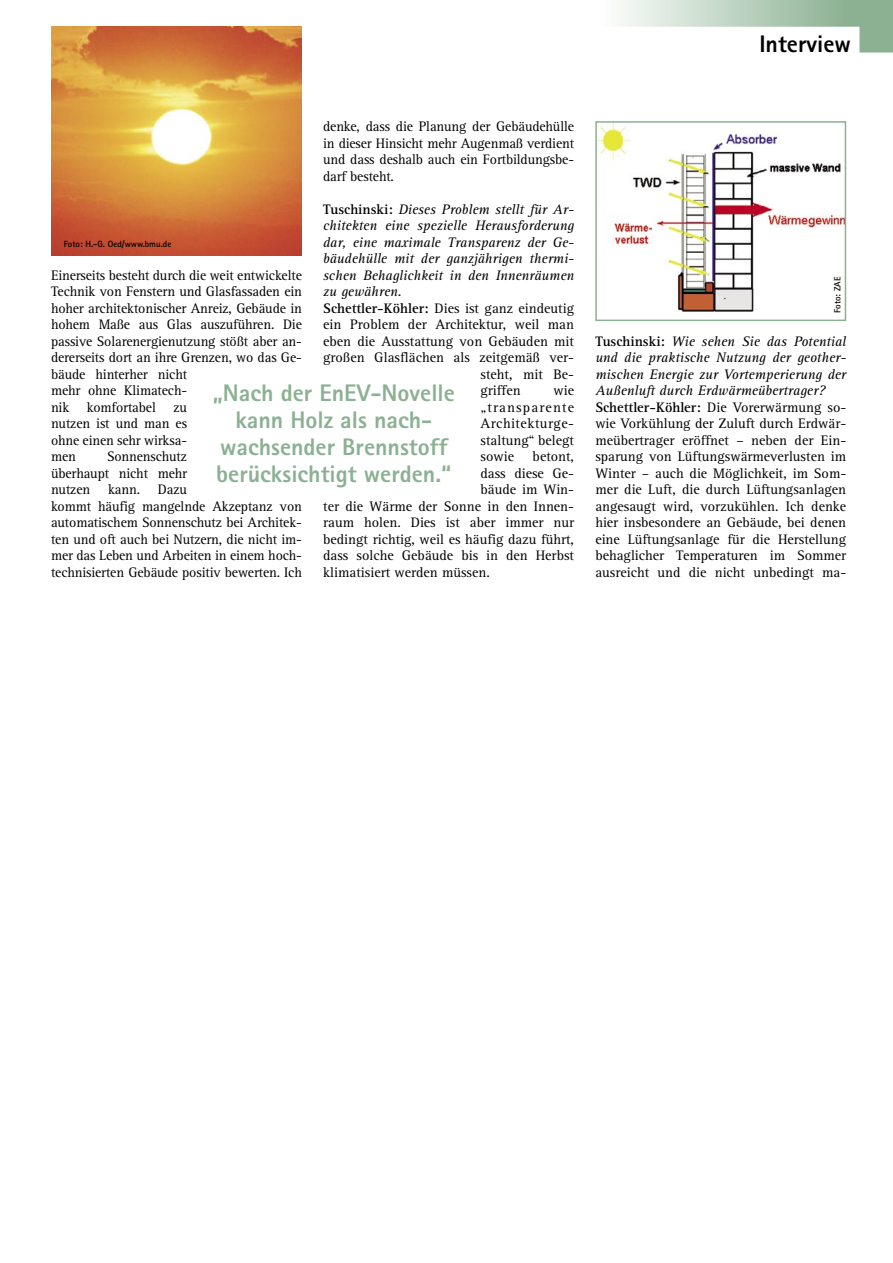
<style>
.page{position:relative;width:893px;height:1263px;background:#fff}
.page>*{position:absolute;margin:0;border:0;box-sizing:border-box;transform-origin:0 0}
.T10_Zitat{font:800 24px/27px "Rotis Sans Serif";color:#8bb192;text-align:center}
.t1{font:800 24px "Rotis Sans Serif";color:#000}
.T01b_Grund_n_ZÜ{font:14.25px/16.5px "Rotis Serif";color:#000;text-align:justify}
.T01a_Grund{font:14.25px/16.5px "Rotis Serif";letter-spacing:-.01em;color:#000;text-align:justify}
.T01a_Grund-2{font:italic 14.25px/16.5px "Rotis Serif";color:#000;text-align:justify}
.T07a_Foto{font:700 9px "Rotis Sans Serif";color:#000}
.s1{font-weight:700;font-style:normal}
.s2{font-weight:700}
</style>
<div class="page">
<svg style="left:621px;top:0;width:272px;height:53px"></svg>
<img style="left:51px;top:27px;width:251px;height:228px">
<img style="left:598px;top:124px;width:245px;height:188px">
<div style="left:595px;top:121px;width:251px;height:200px;border:2px solid #8bb192"></div>
<h1 class="t1" style="left:759px;top:29px;width:93px">Interview</h1>
<p class="T01a_Grund" style="left:323px;top:119px;width:252px">denke, dass die Planung der Gebäudehülle in dieser Hinsicht mehr Augenmaß verdient und dass deshalb auch ein Fortbildungsbe&shy;darf besteht.</p>
<p class="T01a_Grund-2" style="left:323px;top:201px;width:252px"><span class="s1">Tuschinski:</span> Dieses Problem stellt für Ar&shy;chitekten eine spezielle Herausforderung dar, eine maximale Transparenz der Ge&shy;bäudehülle mit der ganzjährigen thermi&shy;schen Behaglichkeit in den Innenräumen zu gewähren.</p>
<p class="T01b_Grund_n_ZÜ" style="left:323px;top:300px;width:252px"><span class="s2">Schettler-Köhler:</span> Dies ist ganz eindeutig</p>
<p class="T01b_Grund_n_ZÜ" style="left:323px;top:317px;width:252px">ein Problem der Architektur, weil man</p>
<p class="T01b_Grund_n_ZÜ" style="left:323px;top:333px;width:252px">eben die Ausstattung von Gebäuden mit</p>
<p class="T01b_Grund_n_ZÜ" style="left:323px;top:350px;width:252px">großen Glasflächen als zeitgemäß ver-</p>
<p class="T01b_Grund_n_ZÜ" style="left:480px;top:366px;width:95px">steht, mit Be-</p>
<p class="T01b_Grund_n_ZÜ" style="left:480px;top:383px;width:42px">griffen</p>
<p class="T07a_Foto" style="left:64px;top:238px;width:109px">Foto: H.-G. Oed/www.bmu.de</p>
<p class="T01a_Grund" style="left:51px;top:267px;width:252px;text-align:left">Einerseits besteht durch die weit entwickelte<br>Technik von Fenstern und Glasfassaden ein hoher architektonischer Anreiz, Gebäude in hohem Maße aus Glas auszuführen. Die passive Solarenergienutzung stößt aber an&shy;dererseits dort an ihre Grenzen, wo das Ge&shy;bäude hinterher nicht<br>mehr ohne Klimatech-<br>nik komfortabel zu<br>nutzen ist und man es<br>ohne einen sehr wirksa-<br>men</p>
<p class="T10_Zitat" style="left:213px;top:379px;width:244px">„Nach der EnEV-Novelle kann Holz als nach&shy;wachsender Brennstoff berücksichtigt werden.“</p>
<p class="T01b_Grund_n_ZÜ" style="left:480px;top:383px;width:95px;text-indent:73px">wie „transparente Architekturge&shy;staltung“ belegt sowie</p>
<p class="T01a_Grund" style="left:51px;top:449px;width:138px;text-indent:56px">Sonnenschutz überhaupt nicht mehr nutzen</p>
<p class="T01b_Grund_n_ZÜ" style="left:533px;top:449px;width:43px">betont,</p>
<p class="T01b_Grund_n_ZÜ" style="left:480px;top:465px;width:95px">dass diese Ge-</p>
<p class="T01b_Grund_n_ZÜ" style="left:480px;top:482px;width:95px">bäude im Win-</p>
<p class="T01b_Grund_n_ZÜ" style="left:323px;top:498px;width:252px">ter die Wärme der Sonne in den Innen-</p>
<p class="T01b_Grund_n_ZÜ" style="left:323px;top:515px;width:252px">raum holen. Dies ist aber immer nur</p>
<p class="T01b_Grund_n_ZÜ" style="left:323px;top:531px;width:252px">bedingt richtig, weil es häufig dazu führt,</p>
<p class="T01b_Grund_n_ZÜ" style="left:323px;top:548px;width:252px">dass solche Gebäude bis in den Herbst</p>
<p class="T01b_Grund_n_ZÜ" style="left:323px;top:564px;width:168px">klimatisiert werden müssen.</p>
<p class="T01a_Grund" style="left:108px;top:482px;width:34px">kann.</p>
<p class="T01a_Grund" style="left:51px;top:482px;width:252px;text-align:center">Dazu<br>kommt häufig mangelnde Akzeptanz von automatischem Sonnenschutz bei Architek&shy;ten und oft auch bei Nutzern, die nicht im&shy;mer das Leben und Arbeiten in einem hoch&shy;technisierten Gebäude positiv bewerten. Ich</p>
<p class="T07a_Foto" style="left:832px;top:313px;width:38px;rotate:-90deg">Foto: ZAE</p>
<p class="T01a_Grund-2" style="left:595px;top:333px;width:252px"><span class="s1">Tuschinski:</span> Wie sehen Sie das Potential und die praktische Nutzung der geother&shy;mischen Energie zur Vortemperierung der Außenluft durch Erdwärmeübertrager?</p>
<p class="T01b_Grund_n_ZÜ" style="left:595px;top:399px;width:252px"><span class="s2">Schettler-Köhler:</span> Die Vorerwärmung so&shy;wie Vorkühlung der Zuluft durch Erdwär&shy;meübertrager eröffnet – neben der Ein&shy;sparung von Lüftungswärmeverlusten im Winter – auch die Möglichkeit, im Som&shy;mer die Luft, die durch Lüftungsanlagen angesaugt wird, vorzukühlen. Ich denke hier insbesondere an Gebäude, bei denen eine Lüftungsanlage für die Herstellung behaglicher Temperaturen im Sommer ausreicht und die nicht unbedingt ma-</p>
</div>
